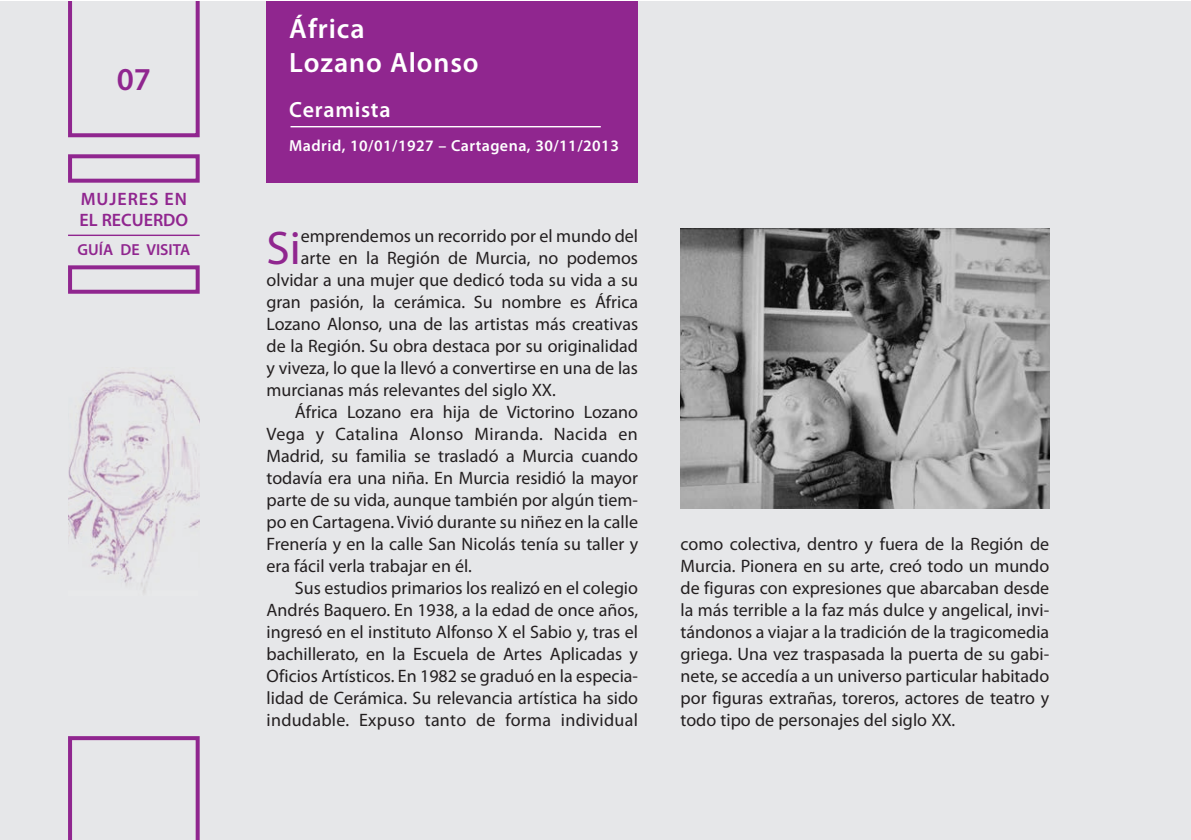
<style>
.page{position:relative;width:1191px;height:840px;background:#fff}
.page>*{position:absolute;margin:0;border:0;box-sizing:border-box;transform-origin:0 0}
.t1{font:47.4px "Myriad Pro";color:#90268f}
.t2{font:600 32px "Myriad Pro";color:#90268f}
.t3{font:600 28px/33.6px "Myriad Pro";letter-spacing:.03em;color:#fff}
.t4{font:600 22px "Myriad Pro";letter-spacing:.03em;color:#fff}
.t5{font:18px/22px "Myriad Pro";color:#231f20;text-align:justify}
.t6{font:18px "Myriad Pro";letter-spacing:.02em;color:#231f20}
.t7{font:600 18px/21.6px "Myriad Pro";color:#90268f}
.t8{font:600 16px "Myriad Pro";letter-spacing:.03em;color:#fff}
.t9{font:600 16px "Myriad Pro";color:#90268f}
</style>
<div class="page">
<div style="left:0;top:1px;width:1190px;height:838px;background:#e6e7e9"></div>
<div style="left:68px;top:154px;width:132px;height:28px;border:4px solid #90268f"></div>
<svg style="left:68px;top:1px;width:132px;height:136px"></svg>
<div style="left:68px;top:265px;width:132px;height:28px;border:4px solid #90268f"></div>
<hr style="left:68px;top:234px;width:132px;height:2px;background:#90268f">
<svg style="left:68px;top:736px;width:132px;height:103px"></svg>
<img style="left:68px;top:371px;width:132px;height:222px">
<div style="left:266px;top:1px;width:372px;height:181px;background:#90268f"></div>
<img style="left:680px;top:228px;width:369px;height:280px">
<hr style="left:290px;top:126px;width:311px;height:1px;background:#fff">
<h2 class="t2" style="left:117px;top:67px;width:36px">07</h2>
<p class="t7" style="left:79px;top:189px;width:110px">MUJERES EN<br>EL RECUERDO</p>
<p class="t9" style="left:78px;top:243px;width:114px">GUÍA DE VISITA</p>
<h3 class="t3" style="left:289px;top:14px;width:191px">África<br>Lozano Alonso</h3>
<p class="t4" style="left:289px;top:102px;width:103px">Ceramista</p>
<p class="t8" style="left:289px;top:140px;width:331px">Madrid, 10/01/1927 – Cartagena, 30/11/2013</p>
<h1 class="t1" style="left:266px;top:230px;width:36px">Si</h1>
<p class="t5" style="left:301px;top:226px;width:339px">emprendemos un recorrido por el mundo del</p>
<p class="t5" style="left:301px;top:248px;width:339px">arte en la Región de Murcia, no podemos</p>
<p class="t5" style="left:266px;top:270px;width:373px">olvidar a una mujer que dedicó toda su vida a su</p>
<p class="t5" style="left:266px;top:292px;width:373px">gran pasión, la cerámica. Su nombre es África</p>
<p class="t5" style="left:266px;top:314px;width:373px">Lozano Alonso, una de las artistas más creativas</p>
<p class="t5" style="left:266px;top:336px;width:373px">de la Región. Su obra destaca por su originalidad</p>
<p class="t5" style="left:266px;top:358px;width:373px">y viveza, lo que la llevó a convertirse en una de las</p>
<p class="t5" style="left:266px;top:380px;width:291px">murcianas más relevantes del siglo XX.</p>
<p class="t5" style="left:295px;top:402px;width:345px">África Lozano era hija de Victorino Lozano</p>
<p class="t6" style="left:266px;top:427px;width:373px">Vega y Catalina Alonso Miranda. Nacida en</p>
<p class="t5" style="left:266px;top:446px;width:373px">Madrid, su familia se trasladó a Murcia cuando</p>
<p class="t5" style="left:266px;top:468px;width:373px">todavía era una niña. En Murcia residió la mayor</p>
<p class="t5" style="left:266px;top:490px;width:373px">parte de su vida, aunque también por algún tiem-</p>
<p class="t5" style="left:266px;top:512px;width:373px">po en Cartagena. Vivió durante su niñez en la calle</p>
<p class="t5" style="left:266px;top:534px;width:373px">Frenería y en la calle San Nicolás tenía su taller y</p>
<p class="t5" style="left:266px;top:556px;width:207px">era fácil verla trabajar en él.</p>
<p class="t5" style="left:295px;top:578px;width:345px">Sus estudios primarios los realizó en el colegio</p>
<p class="t5" style="left:266px;top:600px;width:373px">Andrés Baquero. En 1938, a la edad de once años,</p>
<p class="t5" style="left:266px;top:622px;width:373px">ingresó en el instituto Alfonso X el Sabio y, tras el</p>
<p class="t5" style="left:266px;top:644px;width:373px">bachillerato, en la Escuela de Artes Aplicadas y</p>
<p class="t5" style="left:266px;top:666px;width:373px">Oficios Artísticos. En 1982 se graduó en la especia-</p>
<p class="t5" style="left:266px;top:688px;width:373px">lidad de Cerámica. Su relevancia artística ha sido</p>
<p class="t5" style="left:266px;top:710px;width:373px">indudable. Expuso tanto de forma individual</p>
<p class="t5" style="left:680px;top:534px;width:370px">como colectiva, dentro y fuera de la Región de Murcia. Pionera en su arte, creó todo un mundo de figuras con expresiones que abarcaban desde la más terrible a la faz más dulce y angelical, invi&shy;tándonos a viajar a la tradición de la tragicomedia griega. Una vez traspasada la puerta de su gabi&shy;nete, se accedía a un universo particular habitado por figuras extrañas, toreros, actores de teatro y todo tipo de personajes del siglo XX.</p>
</div>
